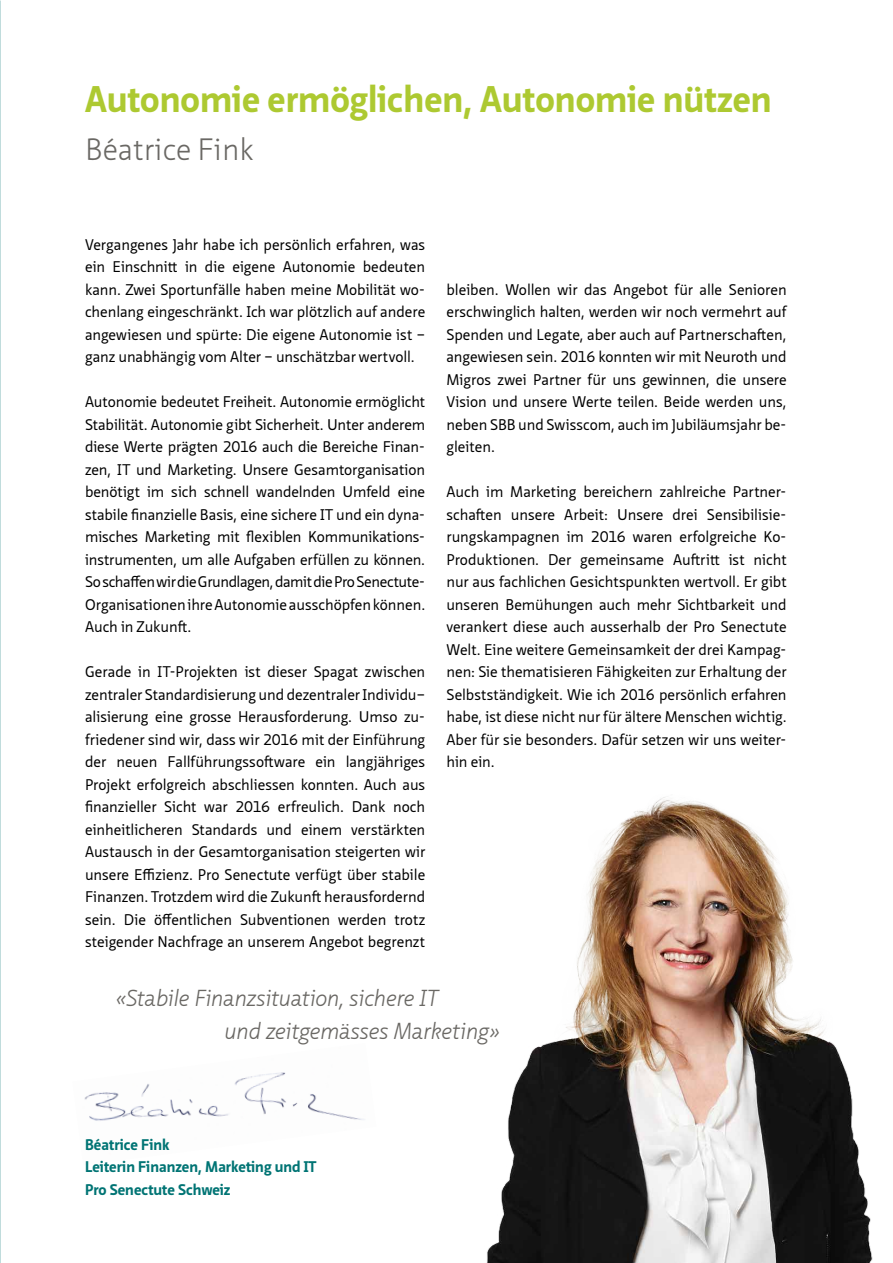
<style>
.page{position:relative;width:893px;height:1263px;background:#fff}
.page>*{position:absolute;margin:0;border:0;box-sizing:border-box;transform-origin:0 0}
.t1{font:700 36px "Neue Sans Pro";color:#adc931}
.t2{font:300 30px "Neue Sans Pro";color:#6a6864}
.t3{font:italic 300 22.5px/33px "Neue Sans Pro";letter-spacing:-.02em;color:#6a6864}
.t4{font:15px/22.5px "Neue Sans Pro";letter-spacing:-.005em;color:#000;text-align:justify}
.t5{font:700 15px/22.5px "Neue Sans Pro";color:#007474}
</style>
<div class="page">
<img style="left:84px;top:1072px;width:277px;height:49px">
<img style="left:361px;top:797px;width:512px;height:466px">
<h1 class="t1" style="left:85px;top:76px;width:688px">Autonomie ermöglichen, Autonomie nützen</h1>
<h2 class="t2" style="left:85px;top:130px;width:170px">Béatrice Fink</h2>
<p class="t4" style="left:85px;top:233px;width:342px">Vergangenes Jahr habe ich persönlich erfahren, was ein Einschnitt in die eigene Autonomie bedeuten kann. Zwei Sportunfälle haben meine Mobilität wo&shy;chenlang eingeschränkt. Ich war plötzlich auf andere angewiesen und spürte: Die eigene Autonomie ist – ganz unabhängig vom Alter – unschätzbar wertvoll.</p>
<p class="t4" style="left:85px;top:390px;width:342px">Autonomie bedeutet Freiheit. Autonomie ermöglicht Stabilität. Autonomie gibt Sicherheit. Unter anderem diese Werte prägten 2016 auch die Bereiche Finan&shy;zen, IT und Marketing. Unsere Gesamtorganisation benötigt im sich schnell wandelnden Umfeld eine stabile finanzielle Basis, eine sichere IT und ein dyna&shy;misches Marketing mit flexiblen Kommunikations&shy;instrumenten, um alle Aufgaben erfüllen zu können.<br>So schaffen wir die Grundlagen, damit die Pro Senectute-Organisationen ihre Autonomie ausschöpfen können.<br>Auch in Zukunft.</p>
<p class="t4" style="left:85px;top:660px;width:342px">Gerade in IT-Projekten ist dieser Spagat zwischen zentraler Standardisierung und dezentraler Individu– alisierung eine grosse Herausforderung. Umso zu&shy;friedener sind wir, dass wir 2016 mit der Einführung der neuen Fallführungssoftware ein langjähriges Projekt erfolgreich abschliessen konnten. Auch aus finanzieller Sicht war 2016 erfreulich. Dank noch einheitlicheren Standards und einem verstärkten Austausch in der Gesamtorganisation steigerten wir unsere Effizienz. Pro Senectute verfügt über stabile Finanzen. Trotzdem wird die Zukunft herausfordernd sein. Die öffentlichen Subventionen werden trotz steigender Nachfrage an unserem Angebot begrenzt</p>
<p class="t4" style="left:446px;top:278px;width:342px">bleiben. Wollen wir das Angebot für alle Senioren erschwinglich halten, werden wir noch vermehrt auf Spenden und Legate, aber auch auf Partnerschaften, angewiesen sein. 2016 konnten wir mit Neuroth und Migros zwei Partner für uns gewinnen, die unsere Vision und unsere Werte teilen. Beide werden uns, neben SBB und Swisscom, auch im Jubiläumsjahr be&shy;gleiten.</p>
<p class="t4" style="left:446px;top:480px;width:342px">Auch im Marketing bereichern zahlreiche Partner&shy;schaften unsere Arbeit: Unsere drei Sensibilisie&shy;rungskampagnen im 2016 waren erfolgreiche Ko-Produktionen. Der gemeinsame Auftritt ist nicht nur aus fachlichen Gesichtspunkten wertvoll. Er gibt unseren Bemühungen auch mehr Sichtbarkeit und verankert diese auch ausserhalb der Pro Senectute Welt. Eine weitere Gemeinsamkeit der drei Kampag&shy;nen: Sie thematisieren Fähigkeiten zur Erhaltung der Selbstständigkeit. Wie ich 2016 persönlich erfahren habe, ist diese nicht nur für ältere Menschen wichtig.<br>Aber für sie besonders. Dafür setzen wir uns weiter&shy;hin ein.</p>
<h3 class="t3" style="left:224px;top:981px;width:277px;text-indent:-108px">«Stabile Finanzsituation, sichere IT<br>und zeitgemässes Marketing»</h3>
<p class="t5" style="left:85px;top:1133px;width:233px">Béatrice Fink<br>Leiterin Finanzen, Marketing und IT<br>Pro Senectute Schweiz</p>
</div>
